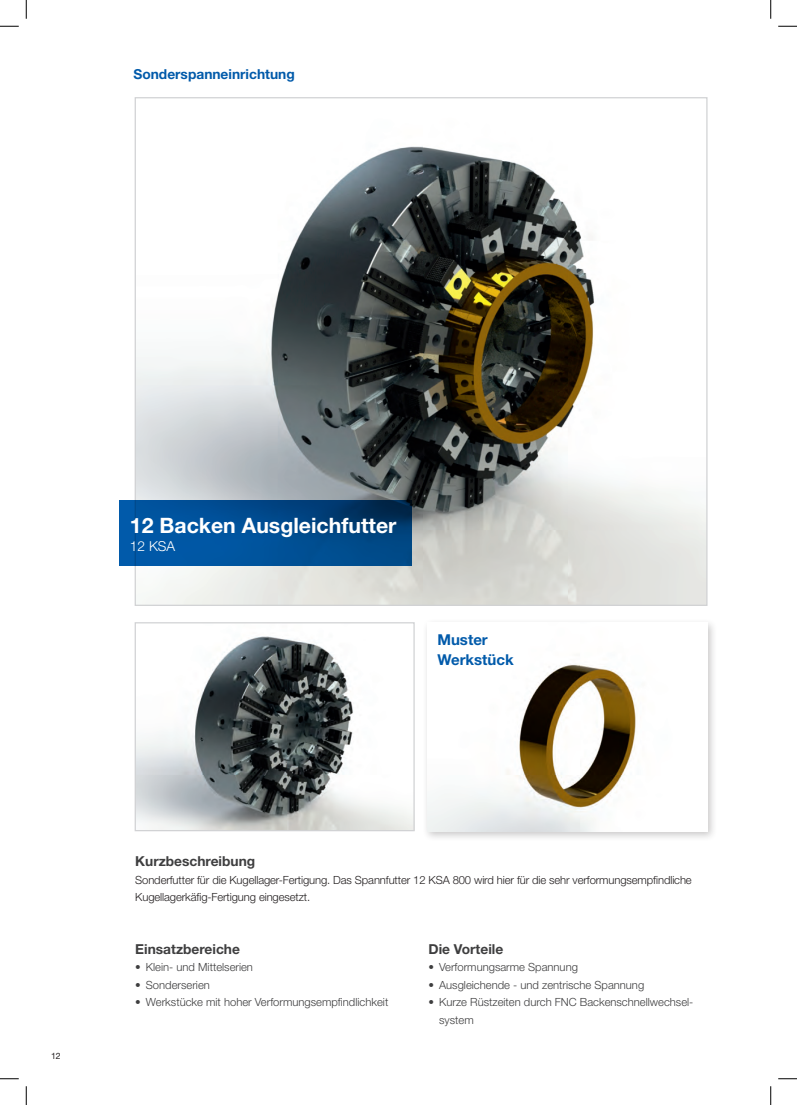
<style>
.page{position:relative;width:797px;height:1105px;background:#fff}
.page>*{position:absolute;margin:0;border:0;box-sizing:border-box;transform-origin:0 0}
.t1{font:700 21.25px "Helvetica Neue LT Std";color:#fff}
.t2{font:700 15px/20px "Helvetica Neue LT Std";color:#015aaa}
.t3{font:700 13.75px "Helvetica Neue LT Std";color:#3e3e3f}
.t4{font:700 13.75px "Helvetica Neue LT Std";color:#015aaa}
.t5{font:300 13.75px "Helvetica Neue LT Std";color:#fff}
.t6{font:300 11.25px/17.5px "Helvetica Neue LT Std";color:#3e3e3f}
.t7{font:300 11.25px/17.5px "Helvetica Neue LT Std";letter-spacing:-.01em;color:#231f20}
.t8{font:8.75px "Helvetica Neue LT Std";color:#231f20}
</style>
<div class="page">
<img style="left:137px;top:146px;width:568px;height:458px">
<div style="left:422px;top:618px;width:296px;height:224px;background:#231f20;opacity:.25"></div>
<img style="left:427px;top:623px;width:280px;height:209px">
<img style="left:137px;top:636px;width:275px;height:193px">
<div style="left:135px;top:622px;width:279px;height:209px;border:1px solid #d1d2d4"></div>
<svg style="left:119px;top:500px;width:293px;height:65px;background:#004b8f"></svg>
<svg style="left:0;top:25px;width:19px;height:2px"></svg>
<svg style="left:778px;top:25px;width:19px;height:2px"></svg>
<svg style="left:0;top:1078px;width:19px;height:1px"></svg>
<svg style="left:778px;top:1078px;width:19px;height:1px"></svg>
<svg style="left:25px;top:0;width:2px;height:19px"></svg>
<svg style="left:25px;top:1086px;width:2px;height:19px"></svg>
<svg style="left:770px;top:0;width:1px;height:19px"></svg>
<svg style="left:770px;top:1086px;width:1px;height:19px"></svg>
<p class="t4" style="left:133px;top:65px;width:163px">Sonderspanneinrichtung</p>
<h1 class="t1" style="left:130px;top:513px;width:268px">12 Backen Ausgleichfutter</h1>
<p class="t5" style="left:130px;top:538px;width:47px">12 KSA</p>
<h2 class="t2" style="left:437px;top:629px;width:78px">Muster<br>Werkstück</h2>
<p class="t8" style="left:51px;top:1050px;width:11px">12</p>
<p class="t3" style="left:135px;top:853px;width:121px">Kurzbeschreibung</p>
<p class="t7" style="left:135px;top:871px;width:558px">Sonderfutter für die Kugellager-Fertigung. Das Spannfutter 12 KSA 800 wird hier für die sehr verformungsempfindliche<br>Kugellagerkäfig-Fertigung eingesetzt.</p>
<p class="t3" style="left:135px;top:940px;width:106px">Einsatzbereiche</p>
<p class="t6" style="left:135px;top:958px;width:119px">• Klein- und Mittelserien</p>
<p class="t6" style="left:135px;top:976px;width:76px">• Sonderserien</p>
<p class="t6" style="left:135px;top:993px;width:254px">• Werkstücke mit hoher Verformungsempfindlichkeit</p>
<p class="t3" style="left:428px;top:940px;width:76px">Die Vorteile</p>
<p class="t6" style="left:428px;top:958px;width:151px">• Verformungsarme Spannung</p>
<p class="t6" style="left:428px;top:976px;width:217px">• Ausgleichende - und zentrische Spannung</p>
<p class="t6" style="left:439px;top:993px;width:256px;text-indent:-11px">• Kurze Rüstzeiten durch FNC Backenschnellwechsel&shy;system</p>
</div>
